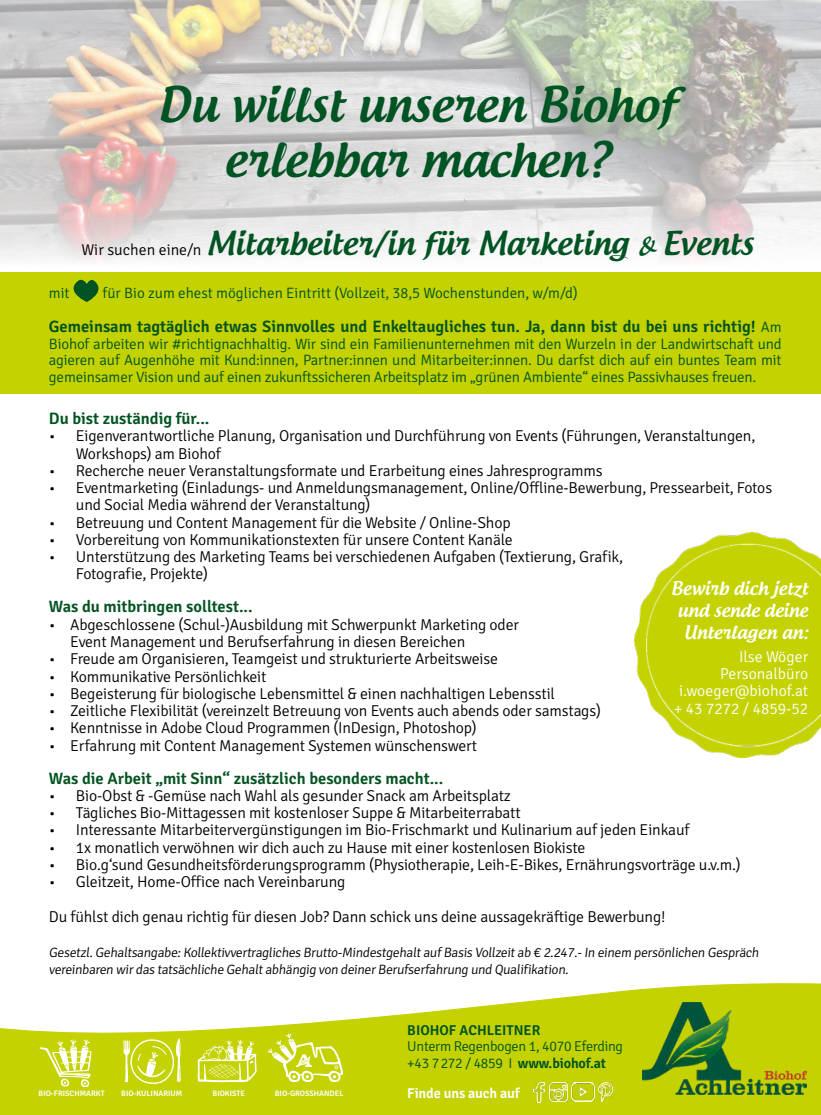
<style>
.page{position:relative;width:821px;height:1115px;background:#fff}
.page>*{position:absolute;margin:0;border:0;box-sizing:border-box;transform-origin:0 0}
.t1{font:500 46.5px/55.5px "Androgyne";color:#005322;text-align:center}
.t2{font:500 31.5px "Androgyne";color:#005322}
.t3{font:500 18px/21.6px "Androgyne";color:#fff;text-align:right}
.t4{font:600 16.5px "Signika";color:#045321}
.t5{font:600 16.5px "Signika";color:#005322}
.t6{font:300 15.75px/17.2px "Signika";letter-spacing:-.01em;color:#000}
.t7{font:300 15.75px/17.2px "Signika";color:#fff;text-align:right}
.t8{font:300 15px/16.5px "Signika";letter-spacing:-.005em;color:#005322;text-align:justify}
.t9{font:300 14.25px/16.5px "Signika";letter-spacing:-.02em;color:#005322}
.t10{font:600 14.25px "Signika";color:#005322}
.t11{font:600 14.25px "Signika";letter-spacing:-.01em;color:#fff}
.t12{font:300 13.5px/16.5px "Signika";color:#000}
.t13{font:600 7.95px "Signika";color:#fff}
.s1{font-family:"Signika";font-weight:300;font-size:15.75px;color:#000}
.s2{font-weight:300;font-size:15px;color:#005322}
.s3{font-weight:600}
</style>
<div class="page">
<svg style="left:0;top:983px;width:821px;height:131px;fill:#c3d200"></svg>
<img style="left:643px;top:1002px;width:163px;height:92px">
<svg style="left:39px;top:1039px;width:52px;height:47px"></svg>
<svg style="left:198px;top:1039px;width:59px;height:42px;background:#d3de46"></svg>
<svg style="left:267px;top:1033px;width:76px;height:48px;background:#d1dc3c"></svg>
<img style="left:549px;top:1082px;width:19px;height:19px">
<img style="left:533px;top:1082px;width:12px;height:19px">
<img style="left:571px;top:1082px;width:23px;height:19px">
<img style="left:598px;top:1082px;width:14px;height:19px">
<svg style="left:123px;top:1037px;width:58px;height:47px;background:#d1dc3d"></svg>
<div style="left:0;top:272px;width:821px;height:121px;background:#c3d200"></div>
<img style="left:635px;top:532px;width:186px;height:225px">
<img style="left:0;top:0;width:821px;height:262px">
<svg style="left:73px;top:279px;width:26px;height:23px"></svg>
<h1 class="t1" style="left:158px;top:76px;width:521px">Du willst unseren Biohof erlebbar machen?</h1>
<h2 class="t2" style="left:81px;top:223px;width:673px"><span class="s1">Wir suchen eine/n</span> Mitarbeiter/in für Marketing &amp; Events</h2>
<p class="t8" style="left:49px;top:285px;width:22px">mit</p>
<p class="t8" style="left:103px;top:285px;width:476px">für Bio zum ehest möglichen Eintritt (Vollzeit, 38,5 Wochenstunden, w/m/d)</p>
<p class="t4" style="left:49px;top:317px;width:734px">Gemeinsam tagtäglich etwas Sinnvolles und Enkeltaugliches tun. Ja, dann bist du bei uns richtig! <span class="s2">Am</span></p>
<p class="t8" style="left:49px;top:336px;width:734px">Biohof arbeiten wir #richtignachhaltig. Wir sind ein Familienunternehmen mit den Wurzeln in der Landwirtschaft und agieren auf Augenhöhe mit Kund:innen, Partner:innen und Mitarbeiter:innen. Du darfst dich auf ein buntes Team mit gemeinsamer Vision und auf einen zukunftssicheren Arbeitsplatz im „grünen Ambiente“ eines Passivhauses freuen.</p>
<p class="t5" style="left:49px;top:408px;width:162px">Du bist zuständig für...</p>
<p class="t6" style="left:76px;top:427px;width:681px;text-indent:-27px">• Eigenverantwortliche Planung, Organisation und Durchführung von Events (Führungen, Veranstaltungen,<br>Workshops) am Biohof</p>
<p class="t6" style="left:49px;top:462px;width:555px">• Recherche neuer Veranstaltungsformate und Erarbeitung eines Jahresprogramms</p>
<p class="t6" style="left:76px;top:479px;width:697px;text-indent:-27px">• Eventmarketing (Einladungs- und Anmeldungsmanagement, Online/Offline-Bewerbung, Pressearbeit, Fotos und Social Media während der Veranstaltung)</p>
<p class="t6" style="left:49px;top:514px;width:463px">• Betreuung und Content Management für die Website / Online-Shop</p>
<p class="t6" style="left:49px;top:531px;width:465px">• Vorbereitung von Kommunikationstexten für unsere Content Kanäle</p>
<p class="t6" style="left:76px;top:548px;width:548px;text-indent:-27px">• Unterstützung des Marketing Teams bei verschiedenen Aufgaben (Textierung, Grafik,<br>Fotografie, Projekte)</p>
<p class="t4" style="left:49px;top:597px;width:205px">Was du mitbringen solltest...</p>
<p class="t6" style="left:70px;top:616px;width:450px;text-indent:-21px">• Abgeschlossene (Schul-)Ausbildung mit Schwerpunkt Marketing oder<br>Event Management und Berufserfahrung in diesen Bereichen</p>
<p class="t6" style="left:49px;top:650px;width:450px">• Freude am Organisieren, Teamgeist und strukturierte Arbeitsweise</p>
<p class="t6" style="left:49px;top:667px;width:219px">• Kommunikative Persönlichkeit</p>
<p class="t6" style="left:49px;top:685px;width:507px">• Begeisterung für biologische Lebensmittel &amp; einen nachhaltigen Lebensstil</p>
<p class="t6" style="left:49px;top:702px;width:553px">• Zeitliche Flexibilität (vereinzelt Betreuung von Events auch abends oder samstags)</p>
<p class="t6" style="left:49px;top:719px;width:429px">• Kenntnisse in Adobe Cloud Programmen (InDesign, Photoshop)</p>
<p class="t6" style="left:49px;top:736px;width:429px">• Erfahrung mit Content Management Systemen wünschenswert</p>
<p class="t4" style="left:49px;top:768px;width:396px">Was die Arbeit „mit Sinn“ zusätzlich besonders macht...</p>
<p class="t6" style="left:49px;top:787px;width:463px">• Bio-Obst &amp; -Gemüse nach Wahl als gesunder Snack am Arbeitsplatz</p>
<p class="t6" style="left:49px;top:804px;width:473px">• Tägliches Bio-Mittagessen mit kostenloser Suppe &amp; Mitarbeiterrabatt</p>
<p class="t6" style="left:49px;top:821px;width:642px">• Interessante Mitarbeitervergünstigungen im Bio-Frischmarkt und Kulinarium auf jeden Einkauf</p>
<p class="t6" style="left:49px;top:838px;width:538px">• 1x monatlich verwöhnen wir dich auch zu Hause mit einer kostenlosen Biokiste</p>
<p class="t6" style="left:49px;top:856px;width:693px">• Bio.g‘sund Gesundheitsförderungsprogramm (Physiotherapie, Leih-E-Bikes, Ernährungsvorträge u.v.m.)</p>
<p class="t6" style="left:49px;top:873px;width:298px">• Gleitzeit, Home-Office nach Vereinbarung</p>
<p class="t6" style="left:49px;top:908px;width:618px">Du fühlst dich genau richtig für diesen Job? Dann schick uns deine aussagekräftige Bewerbung!</p>
<p class="t12" style="left:49px;top:944px;width:713px">Gesetzl.Gehaltsangabe:Kollektivvertragliches Brutto-Mindestgehalt auf Basis Vollzeit ab € 2.247.- In einem persönlichen Gespräch vereinbaren wir das tatsächliche Gehalt abhängig von deiner Berufserfahrung und Qualifikation.</p>
<p class="t3" style="left:671px;top:577px;width:138px">Bewirb dich jetzt und sende deine<br>Unterlagen an:</p>
<p class="t7" style="left:674px;top:648px;width:136px">Ilse Wöger<br>Personalbüro i.woeger@biohof.at + 43 7272 / 4859-52</p>
<p class="t13" style="left:39px;top:1088px;width:68px">BIO-FRISCHMARKT</p>
<p class="t13" style="left:121px;top:1088px;width:63px">BIO-KULINARIUM</p>
<p class="t13" style="left:212px;top:1088px;width:34px">BIOKISTE</p>
<p class="t10" style="left:407px;top:1021px;width:134px">BIOHOF ACHLEITNER</p>
<p class="t9" style="left:407px;top:1037px;width:217px">Unterm Regenbogen 1, 4070 Eferding +43 7272 / 4859 I <span class="s3">www.biohof.at</span></p>
<p class="t13" style="left:275px;top:1088px;width:70px">BIO-GROSSHANDEL</p>
<p class="t11" style="left:407px;top:1084px;width:114px">Finde uns auch auf</p>
</div>
